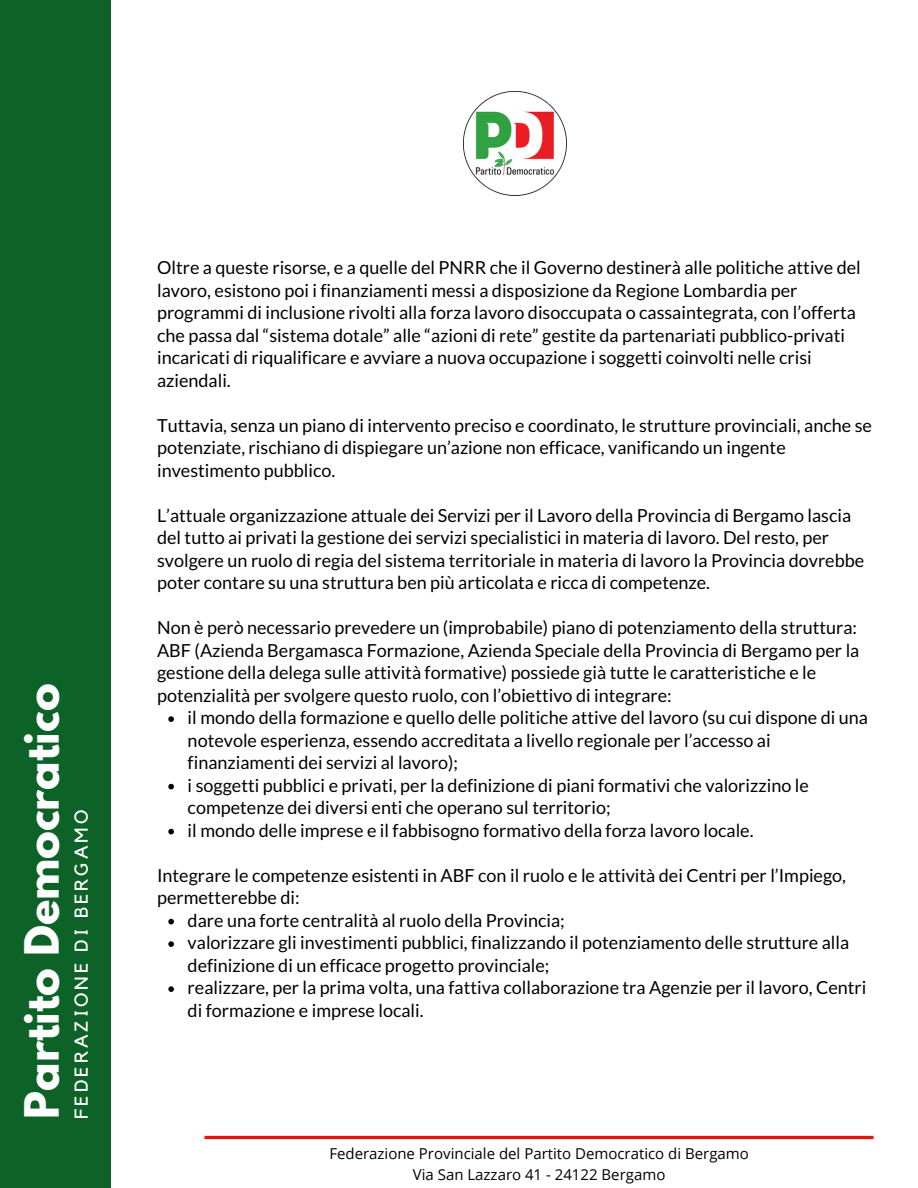
<style>
.page{position:relative;width:918px;height:1188px;background:#0c6227}
.page>*{position:absolute;margin:0;border:0;box-sizing:border-box;transform-origin:0 0}
.t1{font:700 41.85px "League Spartan";color:#fff}
.t2{font:18.75px "Kollektif";letter-spacing:.16em;color:#fff}
.t3{font:18px/22.5px "Lato";color:#000}
.t4{font:15px "Open Sans";color:#000}
</style>
<div class="page">
<div style="left:112px;top:0;width:805px;height:1188px;background:#fff"></div>
<img style="left:463px;top:92px;width:104px;height:103px">
<hr style="left:205px;top:1136px;width:669px;height:3px;background:#e41414">
<svg style="left:168px;top:716px;width:6px;height:6px"></svg>
<svg style="left:168px;top:784px;width:6px;height:5px"></svg>
<svg style="left:168px;top:829px;width:6px;height:5px"></svg>
<svg style="left:168px;top:919px;width:6px;height:5px"></svg>
<svg style="left:168px;top:941px;width:6px;height:6px"></svg>
<svg style="left:168px;top:986px;width:6px;height:6px"></svg>
<p class="t1" style="left:21px;top:1119px;width:436px;rotate:-90deg">Partito Democratico</p>
<p class="t2" style="left:73px;top:1119px;width:310px;rotate:-90deg">FEDERAZIONE DI BERGAMO</p>
<p class="t3" style="left:157px;top:256px;width:705px">Oltre a queste risorse, e a quelle del PNRR che il Governo destinerà alle politiche attive del lavoro, esistono poi i finanziamenti messi a disposizione da Regione Lombardia per programmi di inclusione rivolti alla forza lavoro disoccupata o cassaintegrata, con l’offerta che passa dal “sistema dotale” alle “azioni di rete” gestite da partenariati pubblico-privati incaricati di riqualificare e avviare a nuova occupazione i soggetti coinvolti nelle crisi aziendali.</p>
<p class="t3" style="left:157px;top:413px;width:716px">Tuttavia, senza un piano di intervento preciso e coordinato, le strutture provinciali, anche se potenziate, rischiano di dispiegare un’azione non efficace, vanificando un ingente investimento pubblico.</p>
<p class="t3" style="left:157px;top:503px;width:709px">L’attuale organizzazione attuale dei Servizi per il Lavoro della Provincia di Bergamo lascia del tutto ai privati la gestione dei servizi specialistici in materia di lavoro. Del resto, per svolgere un ruolo di regia del sistema territoriale in materia di lavoro la Provincia dovrebbe poter contare su una struttura ben più articolata e ricca di competenze.</p>
<p class="t3" style="left:157px;top:616px;width:704px">Non è però necessario prevedere un (improbabile) piano di potenziamento della struttura:<br>ABF (Azienda Bergamasca Formazione, Azienda Speciale della Provincia di Bergamo per la gestione della delega sulle attività formative) possiede già tutte le caratteristiche e le potenzialità per svolgere questo ruolo, con l’obiettivo di integrare:</p>
<p class="t3" style="left:188px;top:706px;width:682px">il mondo della formazione e quello delle politiche attive del lavoro (su cui dispone di una notevole esperienza, essendo accreditata a livello regionale per l’accesso ai finanziamenti dei servizi al lavoro);</p>
<p class="t3" style="left:188px;top:773px;width:623px">i soggetti pubblici e privati, per la definizione di piani formativi che valorizzino le competenze dei diversi enti che operano sul territorio;</p>
<p class="t3" style="left:188px;top:818px;width:567px">il mondo delle imprese e il fabbisogno formativo della forza lavoro locale.</p>
<p class="t3" style="left:157px;top:863px;width:690px">Integrare le competenze esistenti in ABF con il ruolo e le attività dei Centri per l’Impiego, permetterebbe di:</p>
<p class="t3" style="left:188px;top:908px;width:379px">dare una forte centralità al ruolo della Provincia;</p>
<p class="t3" style="left:188px;top:931px;width:663px">valorizzare gli investimenti pubblici, finalizzando il potenziamento delle strutture alla definizione di un efficace progetto provinciale;</p>
<p class="t3" style="left:188px;top:976px;width:680px">realizzare, per la prima volta, una fattiva collaborazione tra Agenzie per il lavoro, Centri di formazione e imprese locali.</p>
<p class="t4" style="left:329px;top:1143px;width:421px">Federazione Provinciale del Partito Democratico di Bergamo</p>
<p class="t4" style="left:413px;top:1164px;width:254px">Via San Lazzaro 41 - 24122 Bergamo</p>
</div>
